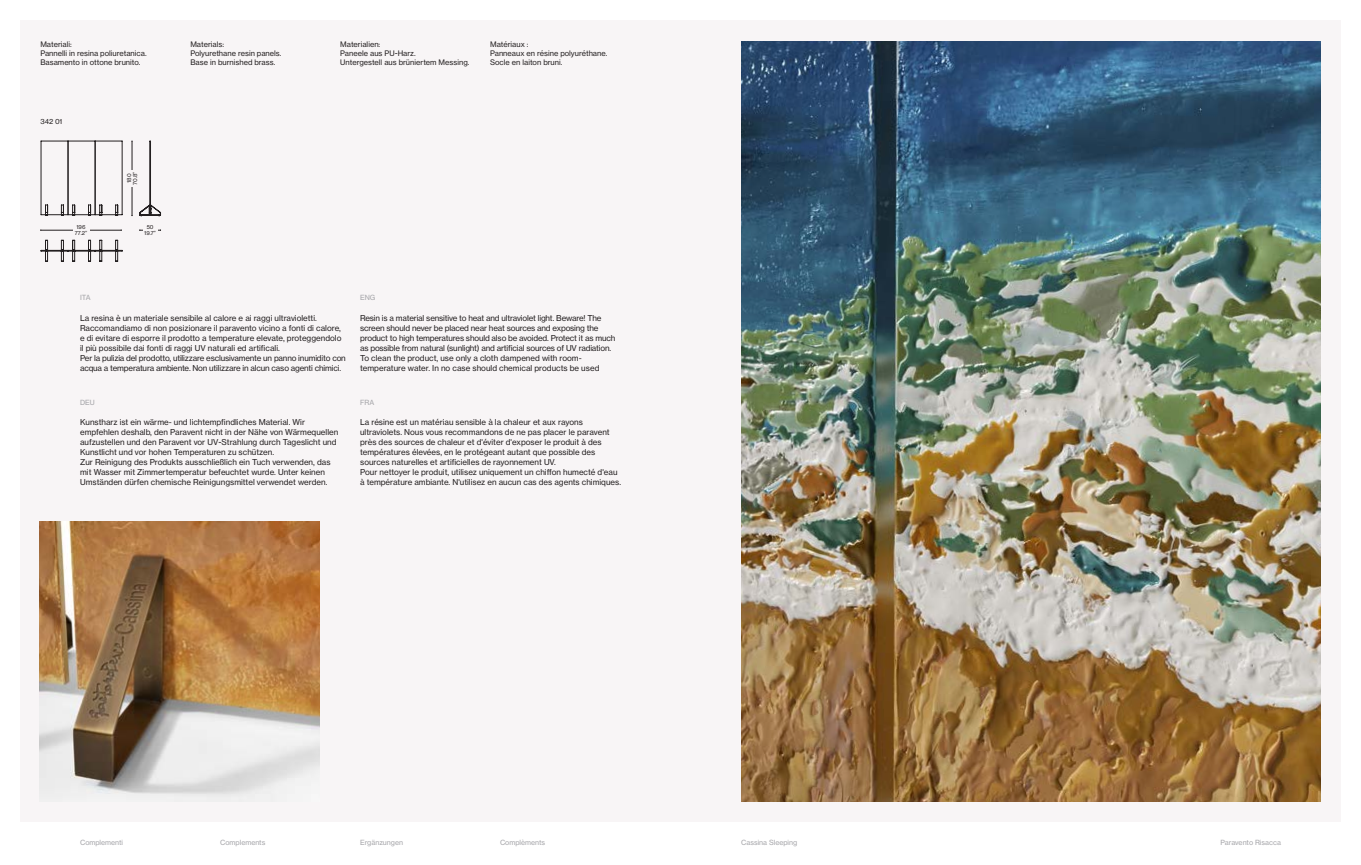
<style>
.page{position:relative;width:1361px;height:865px;background:#fff}
.page>*{position:absolute;margin:0;border:0;box-sizing:border-box;transform-origin:0 0}
.t1{font:8px/10px "Haas Grot Text 55 Roman";color:#231f20}
.t2{font:8px/10px "Haas Grot Text 55 Roman";letter-spacing:-.02em;color:#231f20}
.t3{font:7.5px/9px "Haas Grot Text 55 Roman";color:#231f20}
.t4{font:7px "Haas Grot Text 55 Roman";color:#a5a5a9}
.t5{font:7px "Haas Grot Text 55 Roman";color:#231f20}
.t6{font:5.5px/6px "Haas Grot Text 55 Roman";letter-spacing:-.005em;color:#231f20;text-align:center}
</style>
<div class="page">
<div style="left:680px;top:20px;width:661px;height:801px;background:#f8f5f6"></div>
<div style="left:20px;top:20px;width:660px;height:801px;background:#f8f5f6"></div>
<img style="left:741px;top:41px;width:580px;height:760px">
<hr style="left:132px;top:141px;width:1px;height:74px;background:#231f20">
<hr style="left:41px;top:230px;width:80px;height:1px;background:#231f20">
<svg style="left:140px;top:229px;width:21px;height:2px"></svg>
<div style="left:126px;top:170px;width:12px;height:16px;background:#f8f5f6"></div>
<div style="left:73px;top:224px;width:16px;height:12px;background:#f8f5f6"></div>
<div style="left:143px;top:224px;width:14px;height:12px;background:#f8f5f6"></div>
<hr style="left:41px;top:141px;width:1px;height:74px;background:#231f20">
<hr style="left:68px;top:141px;width:1px;height:74px;background:#231f20">
<hr style="left:95px;top:141px;width:1px;height:74px;background:#231f20">
<hr style="left:122px;top:141px;width:1px;height:74px;background:#231f20">
<svg style="left:42px;top:141px;width:80px;height:1px"></svg>
<svg style="left:41px;top:205px;width:81px;height:11px"></svg>
<svg style="left:41px;top:240px;width:82px;height:22px"></svg>
<svg style="left:139px;top:141px;width:22px;height:75px"></svg>
<img style="left:40px;top:521px;width:280px;height:276px">
<p class="t3" style="left:40px;top:40px;width:108px">Materiali:<br>Pannelli in resina poliuretanica.<br>Basamento in ottone brunito.</p>
<p class="t3" style="left:190px;top:40px;width:93px">Materials:<br>Polyurethane resin panels.<br>Base in burnished brass.</p>
<p class="t3" style="left:340px;top:40px;width:131px">Materialien:<br>Paneele aus PU-Harz.<br>Untergestell aus brüniertem Messing.</p>
<p class="t3" style="left:490px;top:40px;width:119px">Matériaux :<br>Panneaux en résine polyuréthane.<br>Socle en laiton bruni.</p>
<p class="t5" style="left:40px;top:117px;width:24px">342 01</p>
<p class="t6" style="left:126px;top:185px;width:15px;rotate:-90deg">180<br>70.8”</p>
<p class="t6" style="left:75px;top:224px;width:14px">196<br>77.2”</p>
<p class="t6" style="left:144px;top:224px;width:13px">50<br>19.7”</p>
<p class="t4" style="left:80px;top:293px;width:12px">ITA</p>
<p class="t4" style="left:360px;top:293px;width:17px">ENG</p>
<p class="t1" style="left:80px;top:313px;width:267px">La resina è un materiale sensibile al calore e ai raggi ultravioletti.<br>Raccomandiamo di non posizionare il paravento vicino a fonti di calore, e di evitare di esporre il prodotto a temperature elevate, proteggendolo il più possibile dai fonti di raggi UV naturali ed artificali.<br>Per la pulizia del prodotto, utilizzare esclusivamente un panno inumidito con acqua a temperatura ambiente. Non utilizzare in alcun caso agenti chimici.</p>
<p class="t2" style="left:360px;top:313px;width:257px">Resin is a material sensitive to heat and ultraviolet light. Beware! The screen should never be placed near heat sources and exposing the product to high temperatures should also be avoided. Protect it as much as possible from natural (sunlight) and artificial sources of UV radiation.<br>To clean the product, use only a cloth dampened with room&shy;temperature water. In no case should chemical products be used</p>
<p class="t4" style="left:80px;top:398px;width:16px">DEU</p>
<p class="t4" style="left:360px;top:398px;width:16px">FRA</p>
<p class="t1" style="left:80px;top:417px;width:260px">Kunstharz ist ein wärme- und lichtempfindliches Material. Wir empfehlen deshalb, den Paravent nicht in der Nähe von Wärmequellen aufzustellen und den Paravent vor UV-Strahlung durch Tageslicht und Kunstlicht und vor hohen Temperaturen zu schützen.<br>Zur Reinigung des Produkts ausschließlich ein Tuch verwenden, das mit Wasser mit Zimmertemperatur befeuchtet wurde. Unter keinen Umständen dürfen chemische Reinigungsmittel verwendet werden.</p>
<p class="t1" style="left:360px;top:417px;width:262px">La résine est un matériau sensible à la chaleur et aux rayons ultraviolets. Nous vous recommandons de ne pas placer le paravent près des sources de chaleur et d'éviter d'exposer le produit à des températures élevées, en le protégeant autant que possible des sources naturelles et artificielles de rayonnement UV.<br>Pour nettoyer le produit, utilisez uniquement un chiffon humecté d'eau à température ambiante. N'utilisez en aucun cas des agents chimiques.</p>
<p class="t4" style="left:80px;top:838px;width:45px">Complementi</p>
<p class="t4" style="left:220px;top:838px;width:47px">Complements</p>
<p class="t4" style="left:360px;top:838px;width:45px">Ergänzungen</p>
<p class="t4" style="left:500px;top:838px;width:47px">Complèments</p>
<p class="t4" style="left:741px;top:838px;width:58px">Cassina Sleeping</p>
<p class="t4" style="left:1220px;top:838px;width:62px">Paravento Risacca</p>
</div>
